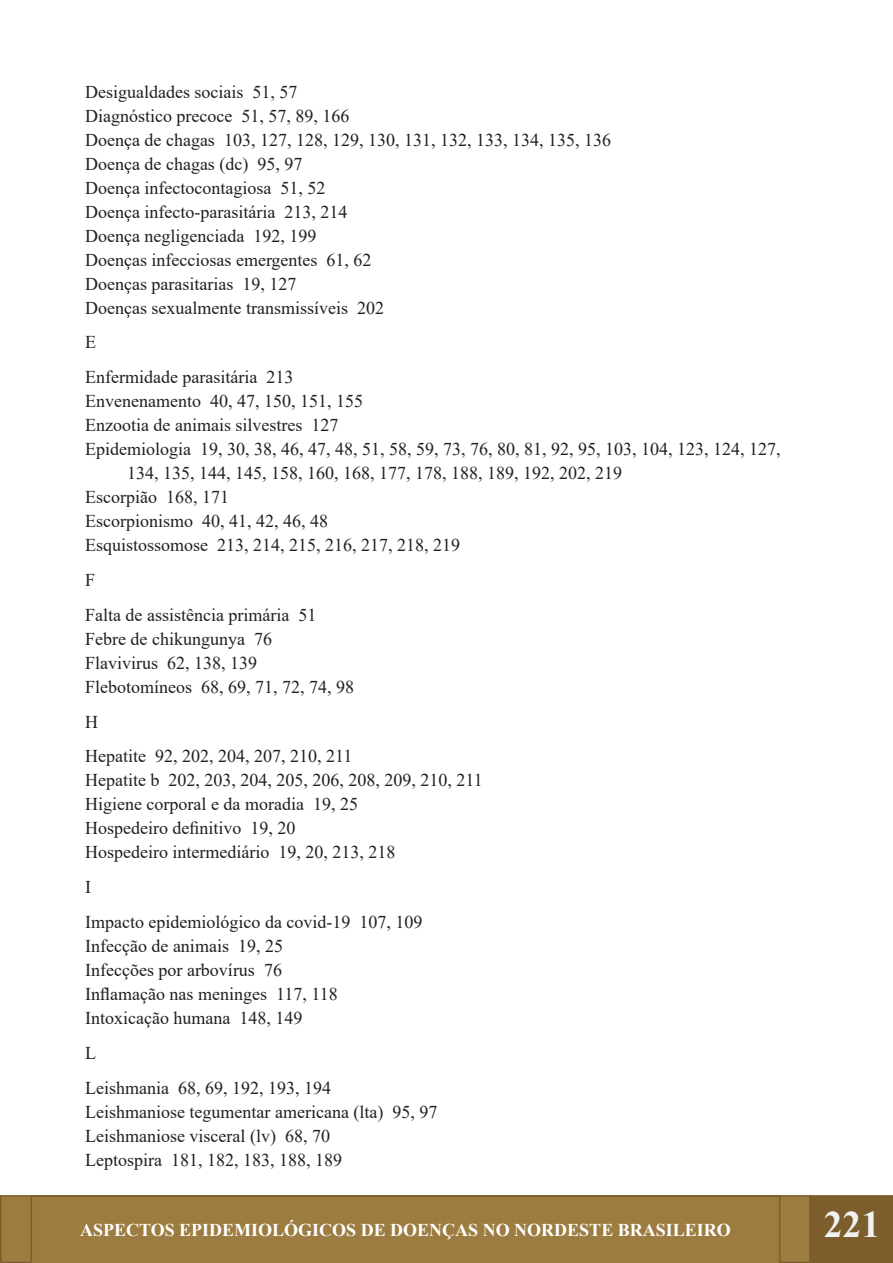
<style>
.page{position:relative;width:893px;height:1263px;background:#fff}
.page>*{position:absolute;margin:0;border:0;box-sizing:border-box;transform-origin:0 0}
.t1{font:700 37.5px "Times New Roman";color:#f2f2f2}
.t2{font:18px/24px "Times New Roman";color:#231f20}
.t3{font:700 18px "Times New Roman";color:#fff}
</style>
<div class="page">
<div style="left:0;top:1195px;width:811px;height:68px;background:#9c7c40;border:2px solid #7b5e2c"></div>
<div style="left:809px;top:1195px;width:84px;height:68px;background:#7b5e2c"></div>
<svg style="left:31px;top:1195px;width:749px;height:68px"></svg>
<p class="t2" style="left:85px;top:79px;width:214px">Desigualdades sociais 51, 57</p>
<p class="t2" style="left:85px;top:103px;width:266px">Diagnóstico precoce 51, 57, 89, 166</p>
<p class="t2" style="left:85px;top:127px;width:527px">Doença de chagas 103, 127, 128, 129, 130, 131, 132, 133, 134, 135, 136</p>
<p class="t2" style="left:85px;top:151px;width:219px">Doença de chagas (dc) 95, 97</p>
<p class="t2" style="left:85px;top:175px;width:242px">Doença infectocontagiosa 51, 52</p>
<p class="t2" style="left:85px;top:199px;width:264px">Doença infecto-parasitária 213, 214</p>
<p class="t2" style="left:85px;top:223px;width:233px">Doença negligenciada 192, 199</p>
<p class="t2" style="left:85px;top:247px;width:288px">Doenças infecciosas emergentes 61, 62</p>
<p class="t2" style="left:85px;top:271px;width:213px">Doenças parasitarias 19, 127</p>
<p class="t2" style="left:85px;top:295px;width:300px">Doenças sexualmente transmissíveis 202</p>
<p class="t2" style="left:85px;top:330px;width:12px">E</p>
<p class="t2" style="left:85px;top:365px;width:210px">Enfermidade parasitária 213</p>
<p class="t2" style="left:85px;top:389px;width:279px">Envenenamento 40, 47, 150, 151, 155</p>
<p class="t2" style="left:85px;top:413px;width:255px">Enzootia de animais silvestres 127</p>
<p class="t2" style="left:127px;top:437px;width:655px;text-indent:-42px">Epidemiologia 19, 30, 38, 46, 47, 48, 51, 58, 59, 73, 76, 80, 81, 92, 95, 103, 104, 123, 124, 127,<br>134, 135, 144, 145, 158, 160, 168, 177, 178, 188, 189, 192, 202, 219</p>
<p class="t2" style="left:85px;top:485px;width:145px">Escorpião 168, 171</p>
<p class="t2" style="left:85px;top:509px;width:244px">Escorpionismo 40, 41, 42, 46, 48</p>
<p class="t2" style="left:85px;top:533px;width:377px">Esquistossomose 213, 214, 215, 216, 217, 218, 219</p>
<p class="t2" style="left:85px;top:567px;width:12px">F</p>
<p class="t2" style="left:85px;top:602px;width:233px">Falta de assistência primária 51</p>
<p class="t2" style="left:85px;top:626px;width:188px">Febre de chikungunya 76</p>
<p class="t2" style="left:85px;top:650px;width:174px">Flavivirus 62, 138, 139</p>
<p class="t2" style="left:85px;top:674px;width:271px">Flebotomíneos 68, 69, 71, 72, 74, 98</p>
<p class="t2" style="left:85px;top:709px;width:14px">H</p>
<p class="t2" style="left:85px;top:744px;width:269px">Hepatite 92, 202, 204, 207, 210, 211</p>
<p class="t2" style="left:85px;top:768px;width:399px">Hepatite b 202, 203, 204, 205, 206, 208, 209, 210, 211</p>
<p class="t2" style="left:85px;top:792px;width:274px">Higiene corporal e da moradia 19, 25</p>
<p class="t2" style="left:85px;top:816px;width:212px">Hospedeiro definitivo 19, 20</p>
<p class="t2" style="left:85px;top:840px;width:312px">Hospedeiro intermediário 19, 20, 213, 218</p>
<p class="t2" style="left:85px;top:875px;width:7px">I</p>
<p class="t2" style="left:85px;top:909px;width:339px">Impacto epidemiológico da covid-19 107, 109</p>
<p class="t2" style="left:85px;top:933px;width:199px">Infecção de animais 19, 25</p>
<p class="t2" style="left:85px;top:957px;width:198px">Infecções por arbovírus 76</p>
<p class="t2" style="left:85px;top:981px;width:254px">Inflamação nas meninges 117, 118</p>
<p class="t2" style="left:85px;top:1005px;width:219px">Intoxicação humana 148, 149</p>
<p class="t2" style="left:85px;top:1040px;width:12px">L</p>
<p class="t2" style="left:85px;top:1075px;width:247px">Leishmania 68, 69, 192, 193, 194</p>
<p class="t2" style="left:85px;top:1099px;width:354px">Leishmaniose tegumentar americana (lta) 95, 97</p>
<p class="t2" style="left:85px;top:1123px;width:246px">Leishmaniose visceral (lv) 68, 70</p>
<p class="t2" style="left:85px;top:1147px;width:258px">Leptospira 181, 182, 183, 188, 189</p>
<p class="t3" style="left:80px;top:1217px;width:652px">ASPECTOS EPIDEMIOLÓGICOS DE DOENÇAS NO NORDESTE BRASILEIRO</p>
<h1 class="t1" style="left:824px;top:1197px;width:58px">221</h1>
</div>
